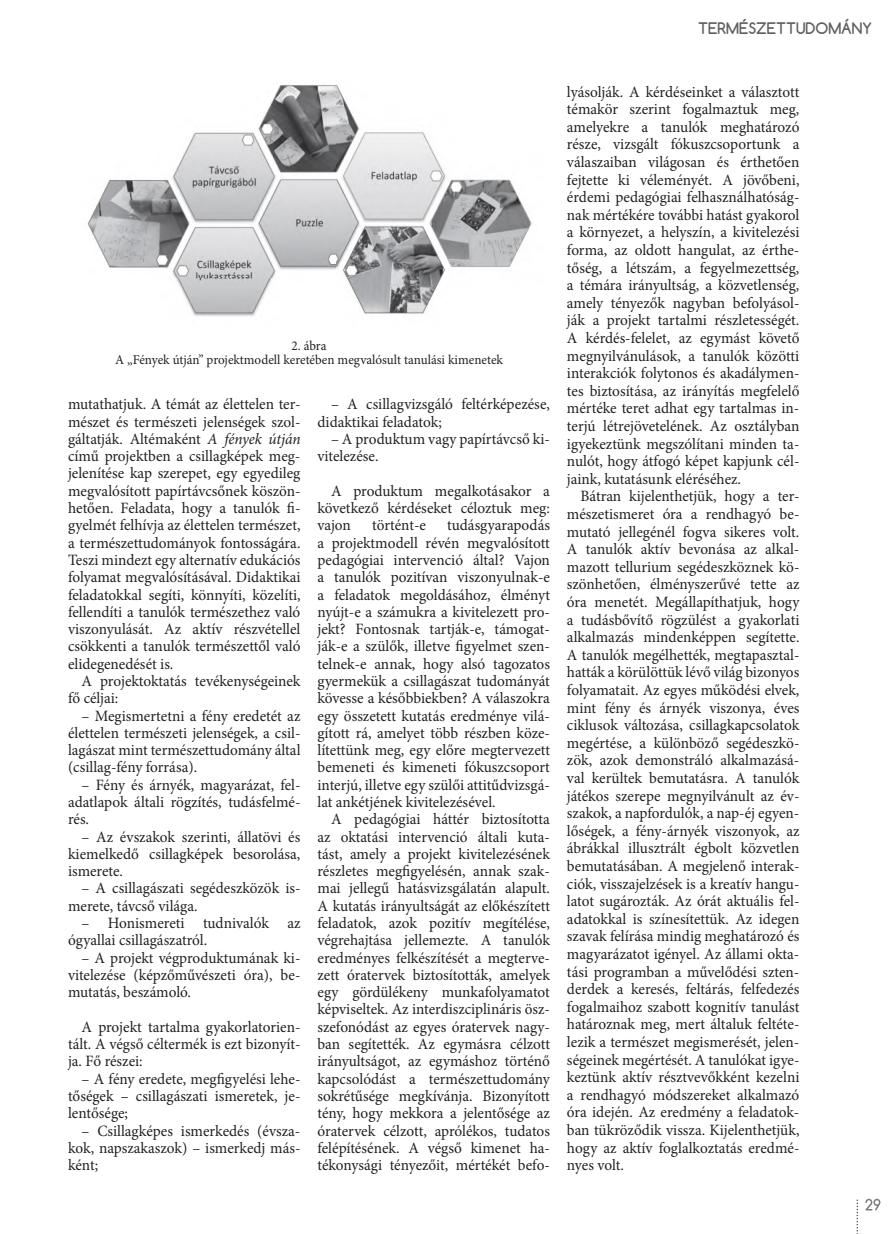
<style>
.page{position:relative;width:893px;height:1234px;background:#fff}
.page>*{position:absolute;margin:0;border:0;box-sizing:border-box;transform-origin:0 0}
.t1{font:15.75px/17.2px "Minion Pro";color:#231f20;text-align:justify}
.t2{font:700 15px "Comfortaa";color:#5f5f62}
.t3{font:13.5px/14.2px "Minion Pro";color:#231f20;text-align:center}
.s1{font-style:italic}
</style>
<div class="page">
<svg style="left:865px;top:1198px;width:15px;height:12px"></svg>
<svg style="left:856px;top:1199px;width:2px;height:35px"></svg>
<img style="left:87px;top:85px;width:445px;height:232px">
<p class="t2" style="left:698px;top:18px;width:175px">TERMÉSZETTUDOMÁNY</p>
<p class="t3" style="left:115px;top:340px;width:389px">2. ábra<br>A „Fények útján” projektmodell keretében megvalósult tanulási kimenetek</p>
<p class="t1" style="left:68px;top:397px;width:234px">mutathatjuk. A témát az élettelen ter&shy;mészet és természeti jelenségek szol&shy;gáltatják. Altémaként <span class="s1">A fények útján </span>című projektben a csillagképek meg&shy;jelenítése kap szerepet, egy egyedileg megvalósított papírtávcsőnek köszön&shy;hetően. Feladata, hogy a tanulók fi&shy;gyelmét felhívja az élettelen természet, a természettudományok fontosságára.<br>Teszi mindezt egy alternatív edukációs folyamat megvalósításával. Didaktikai feladatokkal segíti, könnyíti, közelíti, fellendíti a tanulók természethez való viszonyulását. Az aktív részvétellel csökkenti a tanulók természettől való elidegenedését is.</p>
<p class="t1" style="left:68px;top:673px;width:234px;text-indent:14px">A projektoktatás tevékenységeinek fő céljai:</p>
<p class="t1" style="left:68px;top:708px;width:234px;text-indent:14px">– Megismertetni a fény eredetét az élettelen természeti jelenségek, a csil&shy;lagászat mint természettudomány által (csillag-fény forrása).</p>
<p class="t1" style="left:68px;top:777px;width:234px;text-indent:14px">– Fény és árnyék, magyarázat, fel&shy;adatlapok általi rögzítés, tudásfelmé&shy;rés.</p>
<p class="t1" style="left:68px;top:829px;width:234px;text-indent:14px">– Az évszakok szerinti, állatövi és kiemelkedő csillagképek besorolása, ismerete.</p>
<p class="t1" style="left:68px;top:880px;width:234px;text-indent:14px">– A csillagászati segédeszközök is&shy;merete, távcső világa.</p>
<p class="t1" style="left:68px;top:915px;width:234px;text-indent:14px">– Honismereti tudnivalók az ógyallai csillagászatról.</p>
<p class="t1" style="left:68px;top:950px;width:234px;text-indent:14px">– A projekt végproduktumának ki&shy;vitelezése (képzőművészeti óra), be&shy;mutatás, beszámoló.</p>
<p class="t1" style="left:68px;top:1019px;width:234px;text-indent:14px">A projekt tartalma gyakorlatorien&shy;tált. A végső céltermék is ezt bizonyít&shy;ja. Fő részei:</p>
<p class="t1" style="left:68px;top:1070px;width:234px;text-indent:14px">– A fény eredete, megfigyelési lehe&shy;tőségek – csillagászati ismeretek, je&shy;lentősége;</p>
<p class="t1" style="left:68px;top:1122px;width:234px;text-indent:14px">– Csillagképes ismerkedés (évsza&shy;kok, napszakaszok) – ismerkedj más&shy;ként;</p>
<p class="t1" style="left:317px;top:397px;width:234px;text-indent:14px">– A csillagvizsgáló feltérképezése, didaktikai feladatok;</p>
<p class="t1" style="left:317px;top:431px;width:234px;text-indent:14px">– A produktum vagy papírtávcső ki&shy;vitelezése.</p>
<p class="t1" style="left:317px;top:483px;width:234px;text-indent:14px">A produktum megalkotásakor a következő kérdéseket céloztuk meg: vajon</p>
<p class="t1" style="left:317px;top:518px;width:234px;text-indent:130px">tudásgyarapodás a projektmodell révén megvalósított pedagógiai intervenció által? Vajon a tanulók pozitívan viszonyulnak-e a feladatok megoldásához, élményt nyújt-e a számukra a kivitelezett pro&shy;jekt? Fontosnak tartják-e, támogat&shy;ják-e a szülők, illetve figyelmet szen&shy;telnek-e annak, hogy alsó tagozatos gyermekük a csillagászat tudományát kövesse a későbbiekben? A válaszokra egy összetett kutatás eredménye vilá&shy;gított rá, amelyet több részben köze&shy;lítettünk meg, egy előre megtervezett bemeneti és kimeneti fókuszcsoport interjú, illetve egy szülői attitűdvizsgá&shy;lat ankétjének kivitelezésével.</p>
<p class="t1" style="left:317px;top:811px;width:234px;text-indent:14px">A pedagógiai háttér biztosította az oktatási intervenció általi kuta&shy;tást, amely a projekt kivitelezésének részletes megfigyelésén, annak szak&shy;mai jellegű hatásvizsgálatán alapult.<br>A kutatás irányultságát az előkészített feladatok, azok pozitív megítélése, végrehajtása jellemezte. A tanulók eredményes felkészítését a megterve&shy;zett óratervek biztosították, amelyek egy gördülékeny munkafolyamatot képviseltek. Az interdiszciplináris ösz&shy;szefonódást az egyes óratervek nagy&shy;ban segítették. Az egymásra célzott irányultságot, az egymáshoz történő kapcsolódást a természettudomány sokrétűsége megkívánja. Bizonyított tény, hogy mekkora a jelentősége az óratervek célzott, aprólékos, tudatos felépítésének. A végső kimenet ha&shy;tékonysági tényezőit, mértékét befo-</p>
<p class="t1" style="left:372px;top:518px;width:55px">történt-e</p>
<p class="t1" style="left:567px;top:84px;width:234px">lyásolják. A kérdéseinket a választott témakör szerint fogalmaztuk meg, amelyekre a tanulók meghatározó része, vizsgált fókuszcsoportunk a válaszaiban világosan és érthetően fejtette ki véleményét. A jövőbeni, érdemi pedagógiai felhasználhatóság&shy;nak mértékére további hatást gyakorol a környezet, a helyszín, a kivitelezési forma, az oldott hangulat, az érthe&shy;tőség, a létszám, a fegyelmezettség, a témára irányultság, a közvetlenség, amely tényezők nagyban befolyásol&shy;ják a projekt tartalmi részletességét.<br>A kérdés-felelet, az egymást követő megnyilvánulások, a tanulók közötti interakciók folytonos és akadálymen&shy;tes biztosítása, az irányítás megfelelő mértéke teret adhat egy tartalmas in&shy;terjú létrejövetelének. Az osztályban igyekeztünk megszólítani minden ta&shy;nulót, hogy átfogó képet kapjunk cél&shy;jaink, kutatásunk eléréséhez.</p>
<p class="t1" style="left:567px;top:488px;width:234px;text-indent:14px">Bátran kijelenthetjük, hogy a ter&shy;mészetismeret óra a rendhagyó be&shy;mutató jellegénél fogva sikeres volt.<br>A tanulók aktív bevonása az alkal&shy;mazott tellurium segédeszköznek kö&shy;szönhetően, élményszerűvé tette az óra menetét. Megállapíthatjuk, hogy a tudásbővítő rögzülést a gyakorlati alkalmazás mindenképpen segítette.<br>A tanulók megélhették, megtapasztal&shy;hatták a körülöttük lévő világ bizonyos folyamatait. Az egyes működési elvek, mint fény és árnyék viszonya, éves ciklusok változása, csillagkapcsolatok megértése, a különböző segédeszkö&shy;zök, azok demonstráló alkalmazásá&shy;val kerültek bemutatásra. A tanulók játékos szerepe megnyilvánult az év&shy;szakok, a napfordulók, a nap-éj egyen&shy;lőségek, a fény-árnyék viszonyok, az ábrákkal illusztrált égbolt közvetlen bemutatásában. A megjelenő interak&shy;ciók, visszajelzések is a kreatív hangu&shy;latot sugározták. Az órát aktuális fel&shy;adatokkal is színesítettük. Az idegen szavak felírása mindig meghatározó és magyarázatot igényel. Az állami okta&shy;tási programban a művelődési szten&shy;derdek a keresés, feltárás, felfedezés fogalmaihoz szabott kognitív tanulást határoznak meg, mert általuk feltéte&shy;lezik a természet megismerését, jelen&shy;ségeinek megértését. A tanulókat igye&shy;keztünk aktív résztvevőkként kezelni a rendhagyó módszereket alkalmazó óra idején. Az eredmény a feladatok&shy;ban tükröződik vissza. Kijelenthetjük, hogy az aktív foglalkoztatás eredmé&shy;nyes volt.</p>
</div>
